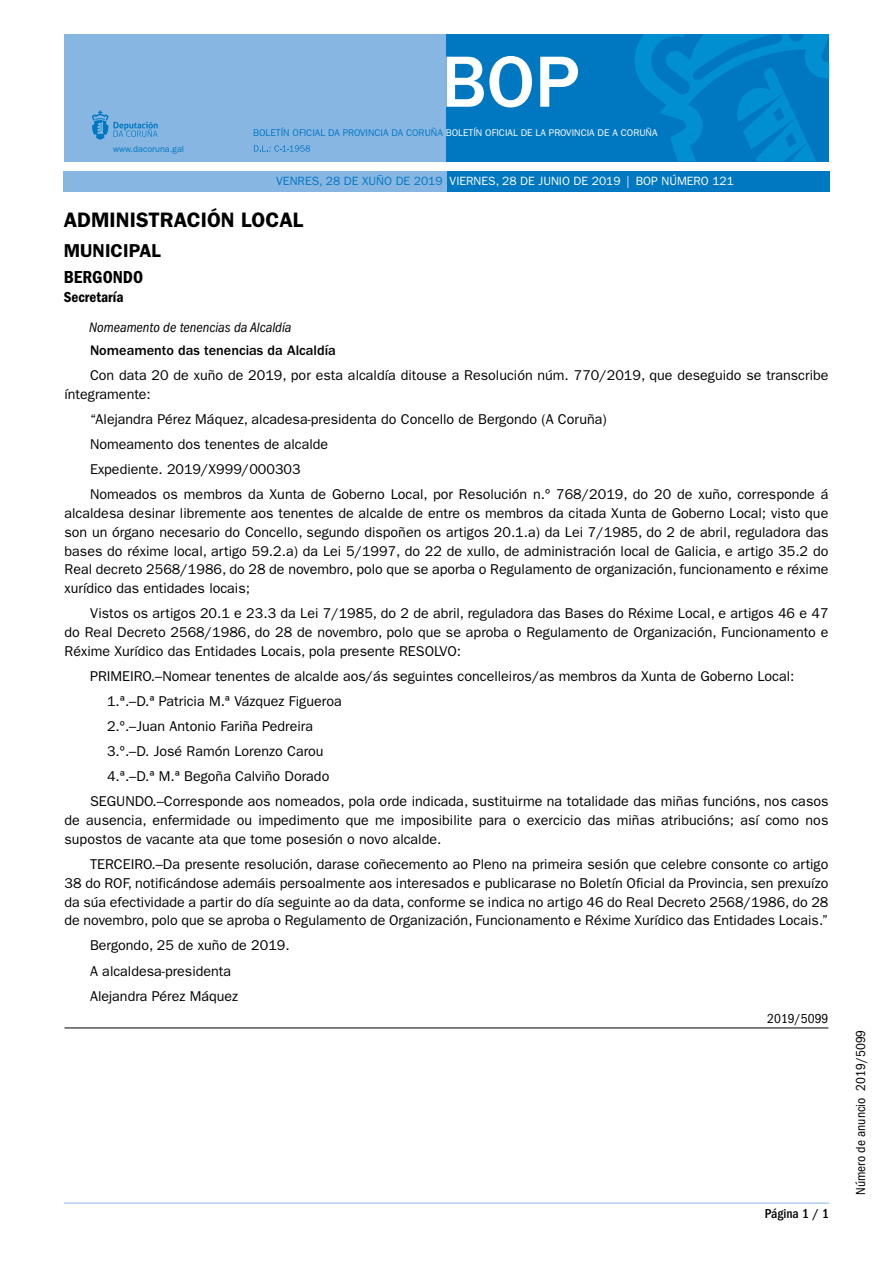
<style>
.page{position:relative;width:893px;height:1263px;background:#fff}
.page>*{position:absolute;margin:0;border:0;box-sizing:border-box;transform-origin:0 0}
.t1{font:500 75px "ITC Franklin Gothic Std";color:#fff}
.t2{font:600 21px "ITC Franklin Gothic Std";color:#000}
.t3{font:600 18.75px "ITC Franklin Gothic Std";color:#000}
.t4{font:18px "ITC Franklin Gothic Std Dm Cd";color:#000}
.t5{font:15px "ITC Franklin Gothic Std Dm Cd";color:#000}
.t6{font:14.25px/18.8px "ITC Franklin Gothic Std";color:#000}
.t7{font:500 14.25px "ITC Franklin Gothic Std";color:#000}
.t8{font:italic condensed 14.25px "ITC Franklin Gothic Std";color:#000}
.t9{font:condensed 13.5px "ITC Franklin Gothic Std";color:#000}
.t10{font:500 condensed 13.5px "ITC Franklin Gothic Std";color:#000}
.t11{font:12px "ITC Franklin Gothic Std";color:#fff}
.t12{font:9.75px "ITC Franklin Gothic Std";color:#fff}
.t13{font:9px "ITC Franklin Gothic Std";color:#0078c1}
.s1{color:#0078c1}
</style>
<div class="page">
<div style="left:64px;top:34px;width:382px;height:128px;background:#88b6e3"></div>
<div style="left:446px;top:34px;width:383px;height:128px;background:#0078c1"></div>
<svg style="left:254px;top:145px;width:56px;height:7px"></svg>
<svg style="left:92px;top:110px;width:66px;height:30px"></svg>
<svg style="left:635px;top:34px;width:194px;height:128px"></svg>
<div style="left:446px;top:171px;width:383px;height:20px;background:#0078c1"></div>
<div style="left:64px;top:171px;width:383px;height:20px;background:#88b6e3"></div>
<hr style="left:64px;top:1203px;width:765px;height:1px;background:#88b6e3">
<hr style="left:65px;top:1027px;width:763px;height:1px;background:#000">
<p class="t13" style="left:113px;top:143px;width:72px">www.dacoruna.gal</p>
<h1 class="t1" style="left:441px;top:40px;width:140px">BOP</h1>
<p class="t12" style="left:253px;top:127px;width:406px"><span class="s1">BOLETÍN OFICIAL DA PROVINCIA DA CORUÑA</span> BOLETÍN OFICIAL DE LA PROVINCIA DE A CORUÑA</p>
<p class="t11" style="left:276px;top:174px;width:459px"><span class="s1">VENRES, 28 DE XUÑO DE 2019</span> VIERNES, 28 DE JUNIO DE 2019 | BOP NÚMERO 121</p>
<h2 class="t2" style="left:64px;top:207px;width:229px">ADMINISTRACIÓN LOCAL</h2>
<h3 class="t3" style="left:64px;top:239px;width:88px">MUNICIPAL</h3>
<p class="t4" style="left:64px;top:267px;width:81px">Bergondo</p>
<p class="t5" style="left:64px;top:289px;width:61px">Secretaría</p>
<p class="t8" style="left:89px;top:319px;width:204px">Nomeamento de tenencias da Alcaldía</p>
<p class="t7" style="left:90px;top:342px;width:247px">Nomeamento das tenencias da Alcaldía</p>
<p class="t6" style="left:65px;top:366px;width:765px;text-indent:26px">Con data 20 de xuño de 2019, por esta alcaldía ditouse a Resolución núm. 770/2019, que deseguido se transcribe íntegramente:</p>
<p class="t6" style="left:90px;top:407px;width:740px;line-height:25px">“Alejandra Pérez Máquez, alcadesa-presidenta do Concello de Bergondo (A Coruña)<br>Nomeamento dos tenentes de alcalde<br>Expediente. 2019/X999/000303<br>Nomeados os membros da Xunta de Goberno Local, por Resolución n.º 768/2019, do 20 de xuño, corresponde á</p>
<p class="t6" style="left:65px;top:504px;width:765px;text-align:justify">alcaldesa desinar libremente aos tenentes de alcalde de entre os membros da citada Xunta de Goberno Local; visto que son un órgano necesario do Concello, segundo dispoñen os artigos 20.1.a) da Lei 7/1985, do 2 de abril, reguladora das bases do réxime local, artigo 59.2.a) da Lei 5/1997, do 22 de xullo, de administración local de Galicia, e artigo 35.2 do Real decreto 2568/1986, do 28 de novembro, polo que se aporba o Regulamento de organización, funcionamento e réxime xurídico das entidades locais;</p>
<p class="t6" style="left:65px;top:604px;width:765px;text-align:justify;text-indent:26px">Vistos os artigos 20.1 e 23.3 da Lei 7/1985, do 2 de abril, reguladora das Bases do Réxime Local, e artigos 46 e 47 do Real Decreto 2568/1986, do 28 de novembro, polo que se aproba o Regulamento de Organización, Funcionamento e Réxime Xurídico das Entidades Locais, pola presente RESOLVO:</p>
<p class="t6" style="left:90px;top:667px;width:706px">PRIMEIRO.–Nomear tenentes de alcalde aos/ás seguintes concelleiros/as membros da Xunta de Goberno Local:</p>
<p class="t6" style="left:107px;top:692px;width:236px">1.ª.–D.ª Patricia M.ª Vázquez Figueroa</p>
<p class="t6" style="left:107px;top:717px;width:207px">2.º.–Juan Antonio Fariña Pedreira</p>
<p class="t6" style="left:107px;top:742px;width:218px">3.º.–D. José Ramón Lorenzo Carou</p>
<p class="t6" style="left:107px;top:767px;width:224px">4.ª.–D.ª M.ª Begoña Calviño Dorado</p>
<p class="t6" style="left:90px;top:792px;width:740px">SEGUNDO.–Corresponde aos nomeados, pola orde indicada, sustituirme na totalidade das miñas funcións, nos casos</p>
<p class="t6" style="left:65px;top:811px;width:765px">de ausencia, enfermidade ou impedimento que me imposibilite para o exercicio das miñas atribucións; así como nos supostos de vacante ata que tome posesión o novo alcalde.</p>
<p class="t6" style="left:65px;top:855px;width:765px;text-align:justify;text-indent:26px">TERCEIRO.–Da presente resolución, darase coñecemento ao Pleno na primeira sesión que celebre consonte co artigo 38 do ROF, notificándose ademáis persoalmente aos interesados e publicarase no Boletín Oficial da Provincia, sen prexuízo da súa efectividade a partir do día seguinte ao da data, conforme se indica no artigo 46 do Real Decreto 2568/1986, do 28 de novembro, polo que se aproba o Regulamento de Organización, Funcionamento e Réxime Xurídico das Entidades Locais.”</p>
<p class="t6" style="left:90px;top:933px;width:201px;line-height:25px">Bergondo, 25 de xuño de 2019.<br>A alcaldesa-presidenta<br>Alejandra Pérez Máquez</p>
<p class="t9" style="left:767px;top:1011px;width:63px">2019/5099</p>
<p class="t10" style="left:765px;top:1206px;width:66px">Página 1 / 1</p>
<p class="t9" style="left:853px;top:1195px;width:167px;rotate:-90deg">Número de anuncio 2019/5099</p>
</div>
